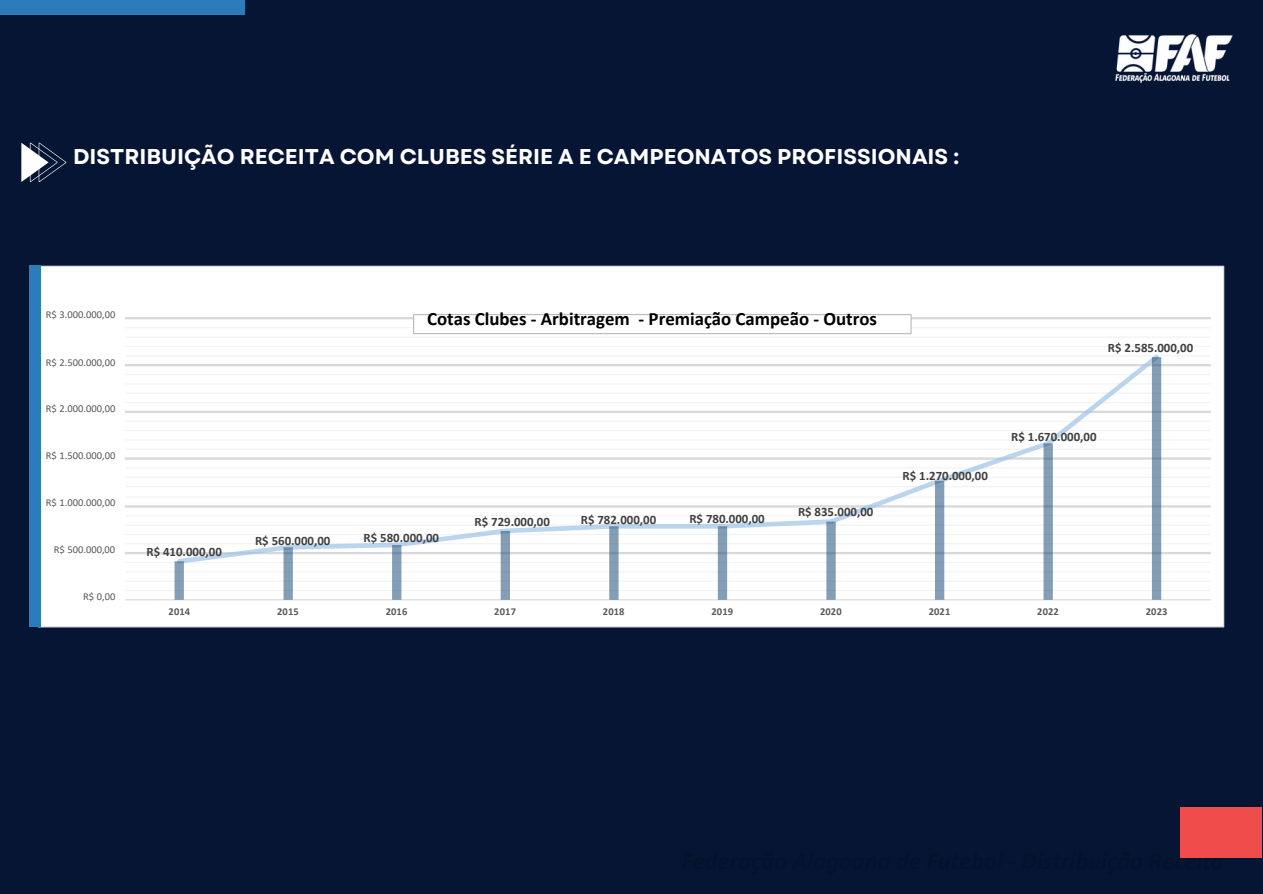
<style>
.page{position:relative;width:1263px;height:894px;background:#fff}
.page>*{position:absolute;margin:0;border:0;box-sizing:border-box;transform-origin:0 0}
.t1{font:700 21.45px "Garet";color:#fff}
.t2{font:700 18.9px "Calibri";color:#000}
.t3{font:700 12.9px "Calibri";color:#404040}
.t4{font:10.5px "Calibri";letter-spacing:.005em;color:#595959}
.t5{font:700 10.5px "Calibri";letter-spacing:.015em;color:#595959}
</style>
<div class="page">
<div style="left:0;top:0;width:1263px;height:893px;background:#061534"></div>
<div style="left:38px;top:266px;width:1186px;height:360px;background:#fff"></div>
<hr style="left:125px;top:589px;width:1086px;height:2px;background:#f2f2f2">
<hr style="left:125px;top:580px;width:1086px;height:1px;background:#f2f2f2">
<hr style="left:125px;top:571px;width:1086px;height:1px;background:#f2f2f2">
<hr style="left:125px;top:561px;width:1086px;height:2px;background:#f2f2f2">
<hr style="left:125px;top:543px;width:1086px;height:1px;background:#f2f2f2">
<hr style="left:125px;top:533px;width:1086px;height:2px;background:#f2f2f2">
<hr style="left:125px;top:524px;width:1086px;height:1px;background:#f2f2f2">
<hr style="left:125px;top:515px;width:1086px;height:1px;background:#f2f2f2">
<hr style="left:125px;top:496px;width:1086px;height:1px;background:#f2f2f2">
<hr style="left:125px;top:486px;width:1086px;height:1px;background:#f2f2f2">
<hr style="left:125px;top:476px;width:1086px;height:1px;background:#f2f2f2">
<hr style="left:125px;top:467px;width:1086px;height:1px;background:#f2f2f2">
<hr style="left:125px;top:448px;width:1086px;height:1px;background:#f2f2f2">
<hr style="left:125px;top:439px;width:1086px;height:1px;background:#f2f2f2">
<hr style="left:125px;top:430px;width:1086px;height:1px;background:#f2f2f2">
<hr style="left:125px;top:420px;width:1086px;height:1px;background:#f2f2f2">
<hr style="left:125px;top:402px;width:1086px;height:1px;background:#f2f2f2">
<hr style="left:125px;top:392px;width:1086px;height:1px;background:#f2f2f2">
<hr style="left:125px;top:383px;width:1086px;height:1px;background:#f2f2f2">
<hr style="left:125px;top:374px;width:1086px;height:1px;background:#f2f2f2">
<hr style="left:125px;top:355px;width:1086px;height:1px;background:#f2f2f2">
<hr style="left:125px;top:346px;width:1086px;height:1px;background:#f2f2f2">
<hr style="left:125px;top:336px;width:1086px;height:1px;background:#f2f2f2">
<hr style="left:125px;top:327px;width:1086px;height:1px;background:#f2f2f2">
<hr style="left:125px;top:552px;width:1086px;height:2px;background:#d9d9d9">
<hr style="left:125px;top:505px;width:1086px;height:2px;background:#d9d9d9">
<hr style="left:125px;top:457px;width:1086px;height:2px;background:#d9d9d9">
<hr style="left:125px;top:410px;width:1086px;height:3px;background:#d9d9d9">
<hr style="left:125px;top:364px;width:1086px;height:2px;background:#d9d9d9">
<hr style="left:125px;top:317px;width:1086px;height:2px;background:#d9d9d9">
<hr style="left:125px;top:599px;width:1086px;height:1px;background:#d9d9d9">
<svg style="left:174px;top:355px;width:989px;height:211px"></svg>
<div style="left:175px;top:561px;width:9px;height:38px;background:#849eb5"></div>
<svg style="left:283px;top:547px;width:10px;height:52px"></svg>
<div style="left:392px;top:545px;width:9px;height:54px;background:#849eb5"></div>
<div style="left:501px;top:531px;width:9px;height:68px;background:#849eb5"></div>
<div style="left:609px;top:526px;width:10px;height:73px;background:#849eb5"></div>
<div style="left:718px;top:526px;width:9px;height:73px;background:#849eb5"></div>
<div style="left:826px;top:521px;width:10px;height:78px;background:#849eb5"></div>
<div style="left:935px;top:480px;width:9px;height:119px;background:#849eb5"></div>
<div style="left:1043px;top:443px;width:10px;height:156px;background:#849eb5"></div>
<div style="left:1152px;top:357px;width:9px;height:242px;background:#849eb5"></div>
<div style="left:414px;top:314px;width:497px;height:19px;background:#fff"></div>
<div style="left:413px;top:314px;width:499px;height:20px;border:1px solid #bcbcbc"></div>
<svg style="left:21px;top:143px;width:45px;height:39px"></svg>
<div style="left:0;top:0;width:244px;height:15px;background:#2b7cb9"></div>
<div style="left:1180px;top:806px;width:82px;height:51px;background:#f04c4b"></div>
<img style="left:1115px;top:34px;width:118px;height:49px">
<div style="left:29px;top:265px;width:12px;height:361px;background:#2b7cb9"></div>
<h1 class="t1" style="left:73px;top:141px;width:887px">DISTRIBUIÇÃO RECEITA COM CLUBES SÉRIE A E CAMPEONATOS PROFISSIONAIS :</h1>
<p class="t4" style="left:46px;top:310px;width:71px">R$ 3.000.000,00</p>
<p class="t4" style="left:46px;top:357px;width:71px">R$ 2.500.000,00</p>
<p class="t4" style="left:46px;top:404px;width:71px">R$ 2.000.000,00</p>
<p class="t4" style="left:46px;top:451px;width:71px">R$ 1.500.000,00</p>
<p class="t4" style="left:46px;top:498px;width:71px">R$ 1.000.000,00</p>
<p class="t4" style="left:54px;top:544px;width:63px">R$ 500.000,00</p>
<p class="t4" style="left:83px;top:592px;width:34px">R$ 0,00</p>
<p class="t3" style="left:146px;top:545px;width:77px">R$ 410.000,00</p>
<h2 class="t2" style="left:427px;top:311px;width:451px">Cotas Clubes - Arbitragem - Premiação Campeão - Outros</h2>
<p class="t3" style="left:1108px;top:342px;width:87px">R$ 2.585.000,00</p>
<p class="t3" style="left:255px;top:535px;width:77px">R$ 560.000,00</p>
<p class="t3" style="left:364px;top:531px;width:77px">R$ 580.000,00</p>
<p class="t3" style="left:475px;top:516px;width:77px">R$ 729.000,00</p>
<p class="t3" style="left:581px;top:514px;width:77px">R$ 782.000,00</p>
<p class="t3" style="left:689px;top:513px;width:77px">R$ 780.000,00</p>
<p class="t3" style="left:798px;top:506px;width:77px">R$ 835.000,00</p>
<p class="t3" style="left:903px;top:470px;width:87px">R$ 1.270.000,00</p>
<p class="t3" style="left:1011px;top:431px;width:87px">R$ 1.670.000,00</p>
<p class="t5" style="left:169px;top:606px;width:23px">2014</p>
<p class="t5" style="left:277px;top:606px;width:23px">2015</p>
<p class="t5" style="left:386px;top:606px;width:23px">2016</p>
<p class="t5" style="left:494px;top:606px;width:23px">2017</p>
<p class="t5" style="left:603px;top:606px;width:23px">2018</p>
<p class="t5" style="left:711px;top:606px;width:23px">2019</p>
<p class="t5" style="left:820px;top:606px;width:23px">2020</p>
<p class="t5" style="left:929px;top:606px;width:23px">2021</p>
<p class="t5" style="left:1037px;top:606px;width:23px">2022</p>
<p class="t5" style="left:1146px;top:606px;width:23px">2023</p>
</div>
